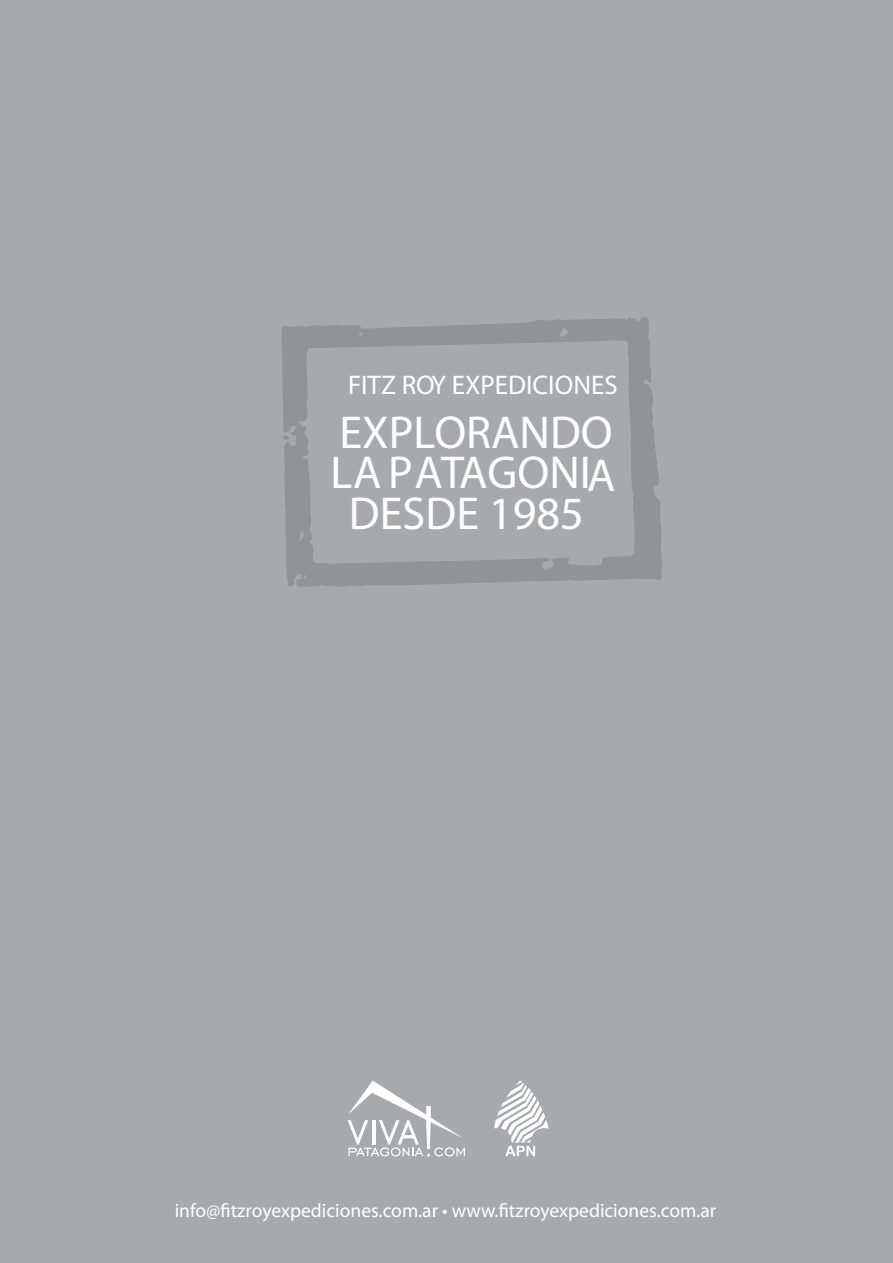
<style>
.page{position:relative;width:893px;height:1263px;background:#a8a9ad}
.page>*{position:absolute;margin:0;border:0;box-sizing:border-box;transform-origin:0 0}
.t1{font:46.35px/40.5px "Myriad Pro";color:#fff;text-align:center}
.t2{font:27px "Myriad Pro";color:#fff}
.t3{font:19.5px "Myriad Pro";color:#fff}
</style>
<div class="page">
<svg style="left:281px;top:317px;width:382px;height:270px"></svg>
<svg style="left:494px;top:1080px;width:55px;height:76px"></svg>
<svg style="left:348px;top:1080px;width:117px;height:77px"></svg>
<h2 class="t2" style="left:348px;top:368px;width:271px">FITZ ROY EXPEDICIONES</h2>
<h1 class="t1" style="left:330px;top:411px;width:287px">EXPLORANDO<br>LA PATAGONIA<br>DESDE 1985</h1>
<p class="t3" style="left:175px;top:1198px;width:543px">info@fitzroyexpediciones.com.ar • www.fitzroyexpediciones.com.ar</p>
</div>
